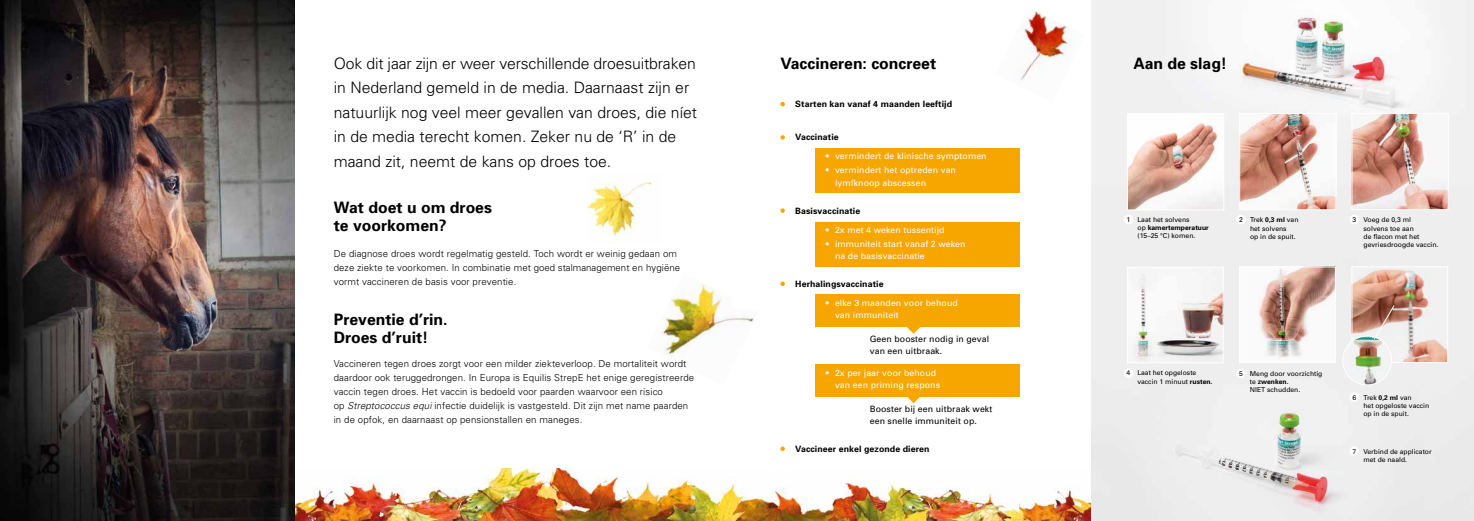
<style>
.page{position:relative;width:1474px;height:521px;background:#fff}
.page>*{position:absolute;margin:0;border:0;box-sizing:border-box;transform-origin:0 0}
.t1{font:300 15.75px/24.5px "Univers";color:#000}
.t2{font:700 15.75px/18.4px "Univers";color:#000}
.t3{font:300 9.62px/14px "Univers";letter-spacing:.01em;color:#000}
.t4{font:8.75px/12.2px "Univers";letter-spacing:.01em;color:#fff}
.t5{font:700 8.75px "Univers";letter-spacing:.01em;color:#000}
.t6{font:8.75px/12.2px "Univers";letter-spacing:.01em;color:#000}
.t7{font:6.83px/8.1px "Univers";color:#000}
.t8{font:6.74px/8.1px "Univers";color:#000}
.s1{font-style:italic}
.s2{font-weight:300;color:#f7a600}
.s3{font-weight:300}
.s4{font-weight:700}
</style>
<div class="page">
<img style="left:294px;top:469px;width:797px;height:52px">
<div style="left:1091px;top:185px;width:382px;height:336px;background:#eee"></div>
<img style="left:1091px;top:0;width:382px;height:185px">
<div style="left:815px;top:222px;width:204px;height:45px;background:#f7a600"></div>
<img style="left:1128px;top:115px;width:94px;height:93px">
<div style="left:1126px;top:113px;width:98px;height:97px;border:1px solid #fff"></div>
<img style="left:1241px;top:115px;width:93px;height:93px">
<div style="left:1239px;top:113px;width:97px;height:97px;border:1px solid #fff"></div>
<img style="left:1353px;top:115px;width:93px;height:93px">
<div style="left:1351px;top:113px;width:97px;height:97px;border:1px solid #fff"></div>
<div style="left:1123px;top:215px;width:10px;height:9px;background:#fff;border-radius:50%"></div>
<div style="left:1235px;top:215px;width:10px;height:9px;background:#fff;border-radius:50%"></div>
<div style="left:1349px;top:215px;width:10px;height:9px;background:#fff;border-radius:50%"></div>
<img style="left:1128px;top:269px;width:93px;height:92px">
<div style="left:1126px;top:267px;width:97px;height:96px;border:1px solid #fff"></div>
<img style="left:1241px;top:268px;width:92px;height:93px">
<div style="left:1239px;top:266px;width:96px;height:97px;border:1px solid #fff"></div>
<img style="left:1353px;top:268px;width:92px;height:93px">
<div style="left:1351px;top:266px;width:96px;height:97px;border:1px solid #fff"></div>
<div style="left:1123px;top:368px;width:10px;height:10px;background:#fff;border-radius:50%"></div>
<div style="left:1235px;top:368px;width:10px;height:10px;background:#fff;border-radius:50%"></div>
<div style="left:1349px;top:392px;width:9px;height:10px;background:#fff;border-radius:50%"></div>
<img style="left:1342px;top:336px;width:49px;height:49px;border-radius:24px">
<div style="left:1342px;top:336px;width:49px;height:49px;border:1px solid #fff;border-radius:50%"></div>
<svg style="left:1372px;top:304px;width:23px;height:36px"></svg>
<div style="left:815px;top:149px;width:204px;height:44px;background:#f7a600"></div>
<div style="left:815px;top:295px;width:204px;height:32px;background:#f7a600"></div>
<svg style="left:907px;top:327px;width:13px;height:7px"></svg>
<div style="left:815px;top:364px;width:204px;height:32px;background:#f7a600"></div>
<svg style="left:906px;top:396px;width:14px;height:7px"></svg>
<svg style="left:780px;top:102px;width:5px;height:4px"></svg>
<div style="left:1349px;top:446px;width:9px;height:10px;background:#fff;border-radius:50%"></div>
<img style="left:587px;top:182px;width:65px;height:61px">
<img style="left:661px;top:282px;width:93px;height:75px">
<img style="left:0;top:0;width:294px;height:521px">
<svg style="left:780px;top:135px;width:5px;height:5px"></svg>
<svg style="left:780px;top:208px;width:5px;height:5px"></svg>
<svg style="left:780px;top:282px;width:5px;height:4px"></svg>
<svg style="left:780px;top:446px;width:5px;height:5px"></svg>
<img style="left:1019px;top:11px;width:54px;height:70px">
<p class="t1" style="left:334px;top:51px;width:365px">Ook dit jaar zijn er weer verschillende droesuitbraken in Nederland gemeld in de media. Daarnaast zijn er natuurlijk nog veel meer gevallen van droes, die níet in de media terecht komen. Zeker nu de ‘R’ in de maand zit, neemt de kans op droes toe.</p>
<h1 class="t2" style="left:334px;top:198px;width:160px">Wat doet u om droes te voorkomen?</h1>
<p class="t3" style="left:334px;top:247px;width:348px">De diagnose droes wordt regelmatig gesteld. Toch wordt er weinig gedaan om deze ziekte te voorkomen. In combinatie met goed stalmanagement en hygiëne vormt vaccineren de basis voor preventie.</p>
<h1 class="t2" style="left:334px;top:310px;width:115px">Preventie d’rin.<br>Droes d’ruit!</h1>
<p class="t3" style="left:334px;top:357px;width:362px">Vaccineren tegen droes zorgt voor een milder ziekteverloop. De mortaliteit wordt daardoor ook teruggedrongen. In Europa is Equilis StrepE het enige geregistreerde vaccin tegen droes. Het vaccin is bedoeld voor paarden waarvoor een risico<br>op <span class="s1">Streptococcus equi</span> infectie duidelijk is vastgesteld. Dit zijn met name paarden in de opfok, en daarnaast op pensionstallen en maneges.</p>
<h1 class="t2" style="left:780px;top:54px;width:157px">Vaccineren: concreet</h1>
<h1 class="t2" style="left:1133px;top:54px;width:95px">Aan de slag!</h1>
<p class="t5" style="left:780px;top:99px;width:173px"><span class="s2">•</span> Starten kan vanaf 4 maanden leeftijd</p>
<p class="t5" style="left:795px;top:132px;width:45px">Vaccinatie</p>
<p class="t4" style="left:825px;top:150px;width:163px"><span class="s3">•</span> vermindert de klinische symptomen</p>
<p class="t4" style="left:835px;top:164px;width:122px;text-indent:-10px"><span class="s3">•</span> vermindert het optreden van lymfknoop abscessen</p>
<p class="t5" style="left:795px;top:205px;width:66px">Basisvaccinatie</p>
<p class="t4" style="left:825px;top:223px;width:121px"><span class="s3">•</span> 2x met 4 weken tussentijd</p>
<p class="t4" style="left:835px;top:237px;width:132px;text-indent:-10px"><span class="s3">•</span> immuniteit start vanaf 2 weken na de basisvaccinatie</p>
<p class="t5" style="left:795px;top:278px;width:90px">Herhalingsvaccinatie</p>
<p class="t4" style="left:835px;top:297px;width:124px;text-indent:-10px"><span class="s3">•</span> elke 3 maanden voor behoud van immuniteit</p>
<p class="t6" style="left:869px;top:333px;width:121px">Geen booster nodig in geval van een uitbraak.</p>
<p class="t4" style="left:835px;top:366px;width:106px;text-indent:-10px"><span class="s3">•</span> 2x per jaar voor behoud van een priming respons</p>
<p class="t6" style="left:869px;top:403px;width:124px">Booster bij een uitbraak wekt een snelle immuniteit op.</p>
<p class="t5" style="left:795px;top:444px;width:136px">Vaccineer enkel gezonde dieren</p>
<p class="t7" style="left:1137px;top:216px;width:73px;text-indent:-11px">1 Laat het solvens<br>op <span class="s4">kamertemperatuur </span>(15–25 °C) komen.</p>
<p class="t7" style="left:1249px;top:216px;width:50px;text-indent:-11px">2 Trek <span class="s4">0,3 ml</span> van het solvens<br>op in de spuit.</p>
<p class="t7" style="left:1363px;top:216px;width:76px;text-indent:-11px">3 Voeg de 0,3 ml<br>solvens toe aan<br>de flacon met het gevriesdroogde vaccin.</p>
<p class="t8" style="left:1137px;top:369px;width:77px;text-indent:-11px">4 Laat het opgeloste vaccin 1 minuut <span class="s4">rusten.</span></p>
<p class="t8" style="left:1249px;top:369px;width:74px;text-indent:-11px">5 Meng door voorzichtig te <span class="s4">zwenken.<br></span>NIET schudden.</p>
<p class="t8" style="left:1363px;top:393px;width:67px;text-indent:-11px">6 Trek <span class="s4">0,2 ml</span> van<br>het opgeloste vaccin op in de spuit.</p>
<p class="t8" style="left:1363px;top:447px;width:70px;text-indent:-11px">7 Verbind de applicator met de naald.</p>
</div>
